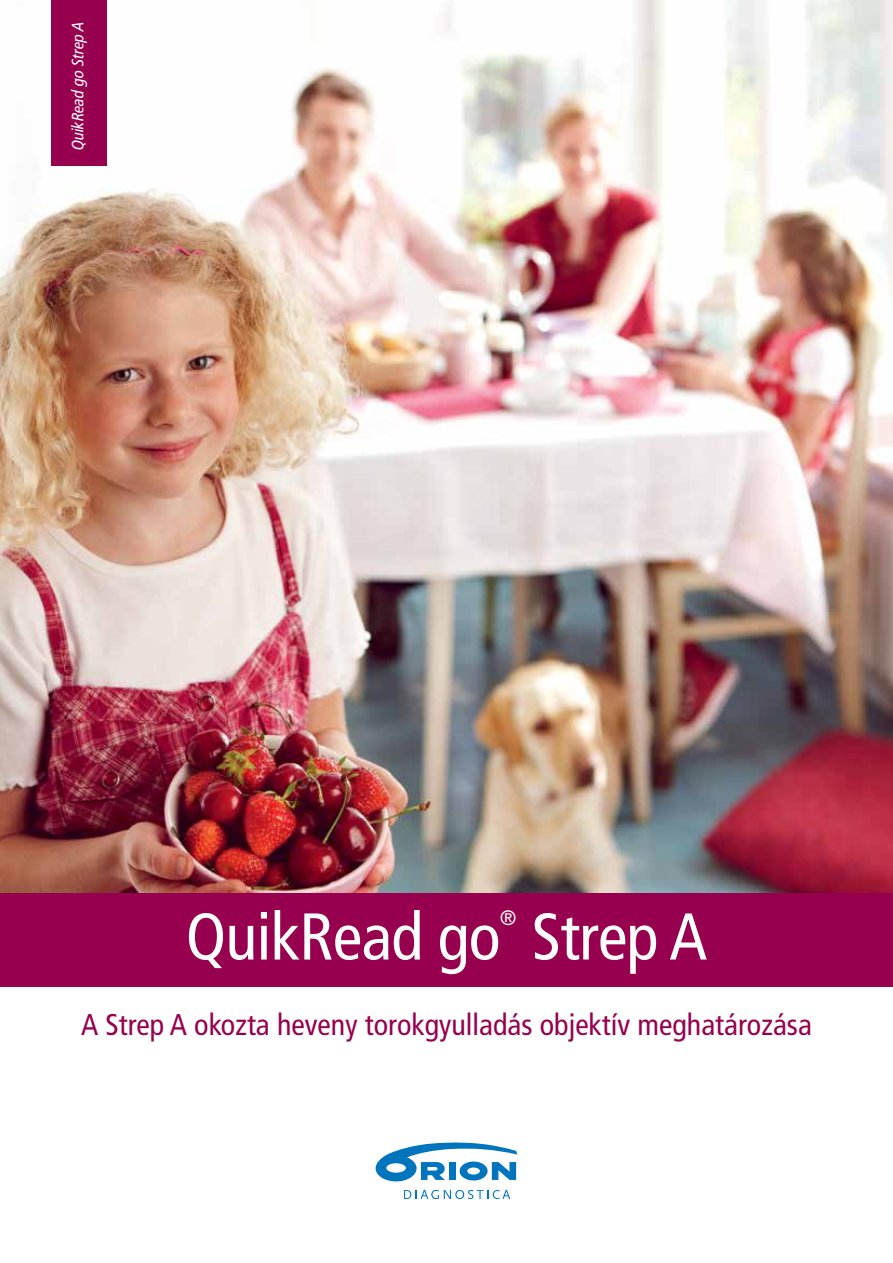
<style>
.page{position:relative;width:893px;height:1263px;background:#fff}
.page>*{position:absolute;margin:0;border:0;box-sizing:border-box;transform-origin:0 0}
.t1{font:condensed 66px "Frutiger LT Pro";letter-spacing:-.01em;color:#fff}
.t2{font:condensed 30px "Frutiger LT Pro";color:#96004f}
.t3{font:condensed 21px "Frutiger LT Pro";color:#fff}
.t4{font:italic condensed 16.5px "Frutiger LT Pro";color:#fff}
</style>
<div class="page">
<svg style="left:376px;top:1142px;width:141px;height:39px"></svg>
<svg style="left:404px;top:1190px;width:106px;height:9px"></svg>
<img style="left:0;top:0;width:893px;height:893px">
<div style="left:0;top:893px;width:893px;height:93px;background:#96004f"></div>
<div style="left:51px;top:0;width:55px;height:166px;background:#96004f"></div>
<p class="t4" style="left:68px;top:150px;width:132px;rotate:-90deg">QuikRead go Strep A</p>
<h1 class="t1" style="left:186px;top:898px;width:316px">QuikRead go</h1>
<p class="t3" style="left:500px;top:905px;width:18px">®</p>
<h1 class="t1" style="left:532px;top:898px;width:177px">Strep A</h1>
<p class="t2" style="left:81px;top:1007px;width:732px">A Strep A okozta heveny torokgyulladás objektív meghatározása</p>
</div>
